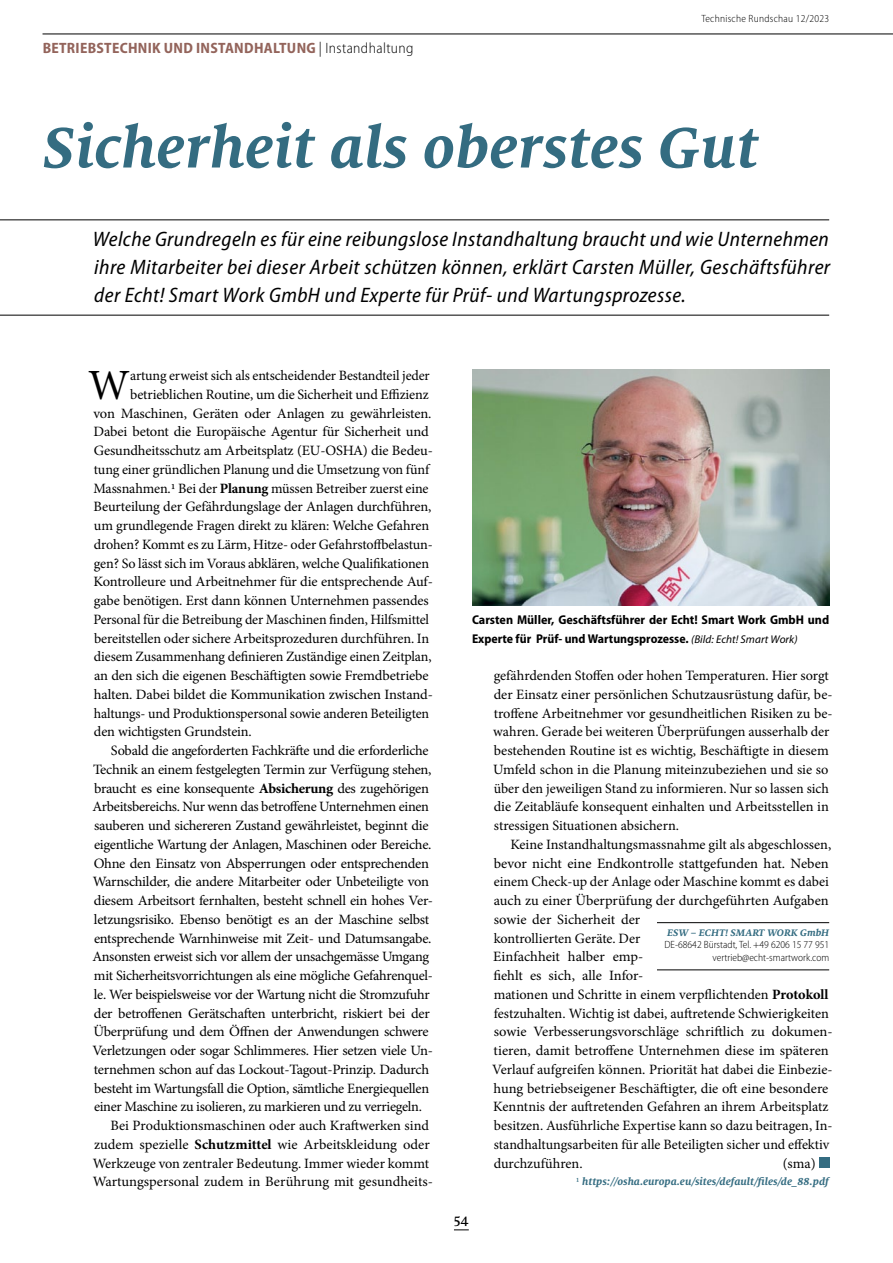
<style>
.page{position:relative;width:893px;height:1263px;background:#fff}
.page>*{position:absolute;margin:0;border:0;box-sizing:border-box;transform-origin:0 0}
.t1{font:italic 700 63px "Milo Serif Pro";letter-spacing:.005em;color:#346c81}
.t2{font:43.05px "Minion Pro";color:#000}
.t3{font:italic semi-condensed 21px/28.2px "Myriad Pro";letter-spacing:.02em;color:#000;text-align:justify}
.t4{font:700 semi-condensed 15px "Myriad Pro";letter-spacing:.02em;color:#93645b}
.t5{font:500 15px "Milo Serif Pro";color:#000}
.t6{font:14.25px/18.8px "Minion Pro";letter-spacing:-.01em;color:#000}
.t7{font:700 semi-condensed 12.75px/18.8px "Myriad Pro";color:#000}
.t8{font:italic 700 11.25px "Milo Serif Pro";color:#346c81}
.t9{font:300 semi-condensed 10.5px/12.6px "Myriad Pro";color:#000;text-align:right}
.t10{font:300 semi-condensed 10.5px "Myriad Pro";letter-spacing:.025em;color:#000}
.t11{font:italic 700 10.5px "Milo Serif Pro";color:#346c81}
.s1{font-weight:300;color:#000}
.s2{font-weight:700}
.s3{font-weight:400;font-style:italic;font-stretch:normal;font-size:11.25px}
.s4{font-family:"Minion Pro";font-weight:400;font-style:normal}
</style>
<div class="page">
<svg style="left:454px;top:1229px;width:15px;height:1px"></svg>
<hr style="left:43px;top:34px;width:850px;height:1px;background:#000">
<hr style="left:0;top:219px;width:829px;height:1px;background:#000">
<hr style="left:0;top:315px;width:829px;height:1px;background:#000">
<div style="left:819px;top:1157px;width:10px;height:11px;background:#346c81"></div>
<hr style="left:657px;top:922px;width:172px;height:1px;background:#000">
<hr style="left:657px;top:969px;width:172px;height:1px;background:#000">
<img style="left:472px;top:370px;width:357px;height:235px">
<p class="t4" style="left:43px;top:40px;width:372px">Betriebstechnik und Instandhaltung <span class="s1">| Instandhaltung</span></p>
<p class="t10" style="left:701px;top:13px;width:129px">Technische Rundschau 12/2023</p>
<h1 class="t1" style="left:43px;top:111px;width:717px">Sicherheit als oberstes Gut</h1>
<p class="t3" style="left:93px;top:225px;width:739px">Welche Grundregeln es für eine reibungslose Instandhaltung braucht und wie Unternehmen ihre Mitarbeiter bei dieser Arbeit schützen können, erklärt Carsten Müller, Geschäftsführer der Echt! Smart Work GmbH und Experte für Prüf- und Wartungsprozesse.</p>
<h2 class="t2" style="left:88px;top:356px;width:43px">W</h2>
<p class="t6" style="left:130px;top:366px;width:301px">artung erweist sich als entscheidender Bestandteil jeder</p>
<p class="t6" style="left:130px;top:385px;width:300px">betrieblichen Routine, um die Sicherheit und Effizienz</p>
<p class="t6" style="left:93px;top:404px;width:340px">von Maschinen, Geräten oder Anlagen zu gewährleisten.</p>
<p class="t6" style="left:94px;top:422px;width:337px">Dabei betont die Europäische Agentur für Sicherheit und</p>
<p class="t6" style="left:94px;top:441px;width:341px">Gesundheitsschutz am Arbeitsplatz (EU-OSHA) die Bedeu-</p>
<p class="t6" style="left:94px;top:460px;width:337px">tung einer gründlichen Planung und die Umsetzung von fünf</p>
<p class="t6" style="left:93px;top:479px;width:337px">Massnahmen.1 Bei der <span class="s2">Planung</span> müssen Betreiber zuerst eine</p>
<p class="t6" style="left:93px;top:497px;width:340px">Beurteilung der Gefährdungslage der Anlagen durchführen,</p>
<p class="t6" style="left:94px;top:516px;width:337px">um grundlegende Fragen direkt zu klären: Welche Gefahren</p>
<p class="t6" style="left:94px;top:535px;width:340px">drohen? Kommt es zu Lärm, Hitze- oder Gefahrstoffbelastun-</p>
<p class="t6" style="left:94px;top:554px;width:337px">gen? So lässt sich im Voraus abklären, welche Qualifikationen</p>
<p class="t6" style="left:94px;top:572px;width:341px">Kontrolleure und Arbeitnehmer für die entsprechende Auf-</p>
<p class="t6" style="left:94px;top:591px;width:336px">gabe benötigen. Erst dann können Unternehmen passendes</p>
<p class="t6" style="left:93px;top:610px;width:337px">Personal für die Betreibung der Maschinen finden, Hilfsmittel</p>
<p class="t6" style="left:94px;top:629px;width:337px">bereitstellen oder sichere Arbeitsprozeduren durchführen. In</p>
<p class="t6" style="left:94px;top:647px;width:339px">diesem Zusammenhang definieren Zuständige einen Zeitplan,</p>
<p class="t6" style="left:94px;top:666px;width:336px">an den sich die eigenen Beschäftigten sowie Fremdbetriebe</p>
<p class="t6" style="left:94px;top:685px;width:340px">halten. Dabei bildet die Kommunikation zwischen Instand-</p>
<p class="t6" style="left:94px;top:704px;width:337px">haltungs- und Produktionspersonal sowie anderen Beteiligten</p>
<p class="t6" style="left:94px;top:722px;width:159px">den wichtigsten Grundstein.</p>
<p class="t6" style="left:111px;top:741px;width:319px">Sobald die angeforderten Fachkräfte und die erforderliche</p>
<p class="t6" style="left:93px;top:760px;width:340px">Technik an einem festgelegten Termin zur Verfügung stehen,</p>
<p class="t6" style="left:94px;top:779px;width:337px">braucht es eine konsequente <span class="s2">Absicherung</span> des zugehörigen</p>
<p class="t6" style="left:92px;top:797px;width:338px">Arbeitsbereichs. Nur wenn das betroffene Unternehmen einen</p>
<p class="t6" style="left:94px;top:816px;width:336px">sauberen und sichereren Zustand gewährleistet, beginnt die</p>
<p class="t6" style="left:94px;top:835px;width:339px">eigentliche Wartung der Anlagen, Maschinen oder Bereiche.</p>
<p class="t6" style="left:94px;top:854px;width:337px">Ohne den Einsatz von Absperrungen oder entsprechenden</p>
<p class="t6" style="left:93px;top:872px;width:338px">Warnschilder, die andere Mitarbeiter oder Unbeteiligte von</p>
<p class="t6" style="left:94px;top:891px;width:340px">diesem Arbeitsort fernhalten, besteht schnell ein hohes Ver-</p>
<p class="t6" style="left:94px;top:910px;width:337px">letzungsrisiko. Ebenso benötigt es an der Maschine selbst</p>
<p class="t6" style="left:94px;top:929px;width:339px">entsprechende Warnhinweise mit Zeit- und Datumsangabe.</p>
<p class="t6" style="left:92px;top:947px;width:338px">Ansonsten erweist sich vor allem der unsachgemässe Umgang</p>
<p class="t6" style="left:94px;top:966px;width:340px">mit Sicherheitsvorrichtungen als eine mögliche Gefahrenquel-</p>
<p class="t6" style="left:94px;top:985px;width:337px">le. Wer beispielsweise vor der Wartung nicht die Stromzufuhr</p>
<p class="t6" style="left:94px;top:1004px;width:337px">der betroffenen Gerätschaften unterbricht, riskiert bei der</p>
<p class="t6" style="left:93px;top:1022px;width:337px">Überprüfung und dem Öffnen der Anwendungen schwere</p>
<p class="t6" style="left:92px;top:1041px;width:342px">Verletzungen oder sogar Schlimmeres. Hier setzen viele Un-</p>
<p class="t6" style="left:94px;top:1060px;width:337px">ternehmen schon auf das Lockout-Tagout-Prinzip. Dadurch</p>
<p class="t6" style="left:94px;top:1079px;width:337px">besteht im Wartungsfall die Option, sämtliche Energiequellen</p>
<p class="t6" style="left:94px;top:1097px;width:329px">einer Maschine zu isolieren, zu markieren und zu verriegeln.</p>
<p class="t6" style="left:110px;top:1116px;width:320px">Bei Produktionsmaschinen oder auch Kraftwerken sind</p>
<p class="t6" style="left:94px;top:1135px;width:337px">zudem spezielle <span class="s2">Schutzmittel</span> wie Arbeitskleidung oder</p>
<p class="t6" style="left:93px;top:1154px;width:338px">Werkzeuge von zentraler Bedeutung. Immer wieder kommt</p>
<p class="t6" style="left:93px;top:1172px;width:340px">Wartungspersonal zudem in Berührung mit gesundheits-</p>
<p class="t7" style="left:472px;top:610px;width:359px">Carsten Müller, Geschäftsführer der Echt! Smart Work GmbH und -Experte für Prüf- und Wartungsprozesse. <span class="s3">(Bild: Echt! Smart Work)</span></p>
<p class="t5" style="left:454px;top:1210px;width:16px">54</p>
<p class="t6" style="left:493px;top:666px;width:341px">gefährdenden Stoffen oder hohen Temperaturen. Hier sorgt der Einsatz einer persönlichen Schutzausrüstung dafür, be&shy;troffene Arbeitnehmer vor gesundheitlichen Risiken zu be&shy;wahren. Gerade bei weiteren Überprüfungen ausserhalb der bestehenden Routine ist es wichtig, Beschäftigte in diesem Umfeld schon in die Planung miteinzubeziehen und sie so über den jeweiligen Stand zu informieren. Nur so lassen sich die Zeitabläufe konsequent einhalten und Arbeitsstellen in stressigen Situationen absichern.</p>
<p class="t6" style="left:492px;top:835px;width:342px;text-indent:18px">Keine Instandhaltungsmassnahme gilt als abgeschlossen, bevor nicht eine Endkontrolle stattgefunden hat. Neben einem Check-up der Anlage oder Maschine kommt es dabei auch zu einer Überprüfung der durchgeführten Aufgaben sowie der Sicherheit der<br>kontrollierten Geräte. Der<br>Einfachheit halber emp-<br>fiehlt es sich, alle Infor-<br>mationen und Schritte in einem verpflichtenden <span class="s2">Protokoll </span>festzuhalten. Wichtig ist dabei, auftretende Schwierigkeiten sowie Verbesserungsvorschläge schriftlich zu dokumen&shy;tieren, damit betroffene Unternehmen diese im späteren Verlauf aufgreifen können. Priorität hat dabei die Einbezie&shy;hung betriebseigener Beschäftigter, die oft eine besondere Kenntnis der auftretenden Gefahren an ihrem Arbeitsplatz besitzen. Ausführliche Expertise kann so dazu beitragen, In&shy;standhaltungsarbeiten für alle Beteiligten sicher und effektiv durchzuführen.</p>
<p class="t11" style="left:667px;top:926px;width:164px">ESW – ECHT! SMART WORK GmbH</p>
<p class="t9" style="left:664px;top:939px;width:166px">DE-68642 Bürstadt, Tel. +49 6206 15 77 951 vertrieb@echt-smartwork.com</p>
<p class="t6" style="left:783px;top:1154px;width:34px">(sma)</p>
<p class="t8" style="left:576px;top:1175px;width:254px"><span class="s4">1</span> https://osha.europa.eu/sites/default/files/de_88.pdf</p>
</div>
